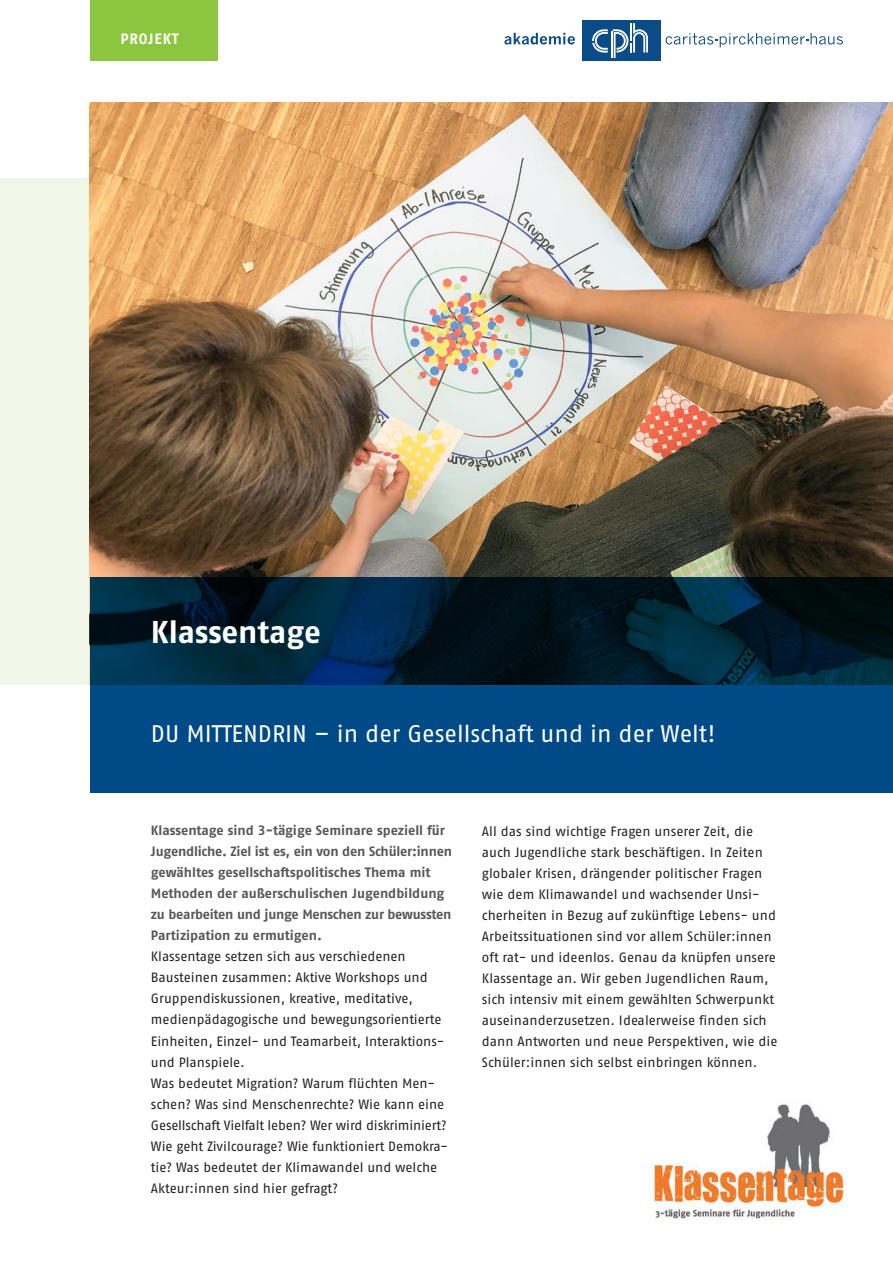
<style>
.page{position:relative;width:893px;height:1263px;background:#fff}
.page>*{position:absolute;margin:0;border:0;box-sizing:border-box;transform-origin:0 0}
.t1{font:31.5px "Fago No Bold TF";letter-spacing:-.005em;color:#fff}
.t2{font:24px "Fago No Tf";color:#fff}
.t3{font:15px "Fago No Bold TF";letter-spacing:.05em;color:#fff}
.t4{font:13.5px/21px "Fago No Tf";color:#231f20}
.t5{font:13.5px/21px "Fago No Bold TF";letter-spacing:-.005em;color:#57585a}
</style>
<div class="page">
<div style="left:0;top:179px;width:893px;height:506px;background:#f1f7e8"></div>
<img style="left:90px;top:102px;width:803px;height:475px">
<svg style="left:504px;top:33px;width:71px;height:12px"></svg>
<div style="left:582px;top:20px;width:79px;height:41px;background:#0b4b88"></div>
<svg style="left:592px;top:23px;width:56px;height:35px"></svg>
<svg style="left:666px;top:33px;width:177px;height:14px"></svg>
<div style="left:90px;top:0;width:127px;height:61px;background:#8bc63e"></div>
<svg style="left:90px;top:577px;width:803px;height:216px;background:#00355b"></svg>
<img style="left:654px;top:1102px;width:190px;height:117px">
<p class="t3" style="left:121px;top:29px;width:60px">PROJEKT</p>
<h1 class="t1" style="left:151px;top:613px;width:171px">Klassentage</h1>
<h2 class="t2" style="left:151px;top:720px;width:566px">DU MITTENDRIN – in der Gesellschaft und in der Welt!</h2>
<p class="t5" style="left:151px;top:820px;width:303px">Klassentage sind 3-tägige Seminare speziell für Jugendliche. Ziel ist es, ein von den Schüler:innen gewähltes gesellschaftspolitisches Thema mit Methoden der außerschulischen Jugendbildung zu bearbeiten und junge Menschen zur bewussten Partizipation zu ermutigen.</p>
<p class="t4" style="left:151px;top:946px;width:299px">Klassentage setzen sich aus verschiedenen Bausteinen zusammen: Aktive Workshops und Gruppendiskussionen, kreative, meditative, medienpädagogische und bewegungsorientierte Einheiten, Einzel- und Teamarbeit, Interaktions&shy;und Planspiele.<br>Was bedeutet Migration? Warum flüchten Men&shy;schen? Was sind Menschenrechte? Wie kann eine Gesellschaft Vielfalt leben? Wer wird diskriminiert?<br>Wie geht Zivilcourage? Wie funktioniert Demokra&shy;tie? Was bedeutet der Klimawandel und welche Akteur:innen sind hier gefragt?</p>
<p class="t4" style="left:482px;top:820px;width:297px">All das sind wichtige Fragen unserer Zeit, die auch Jugendliche stark beschäftigen. In Zeiten globaler Krisen, drängender politischer Fragen wie dem Klimawandel und wachsender Unsi&shy;cherheiten in Bezug auf zukünftige Lebens- und Arbeitssituationen sind vor allem Schüler:innen oft rat- und ideenlos. Genau da knüpfen unsere Klassentage an. Wir geben Jugendlichen Raum, sich intensiv mit einem gewählten Schwerpunkt auseinanderzusetzen. Idealerweise finden sich dann Antworten und neue Perspektiven, wie die Schüler:innen sich selbst einbringen können.</p>
</div>
